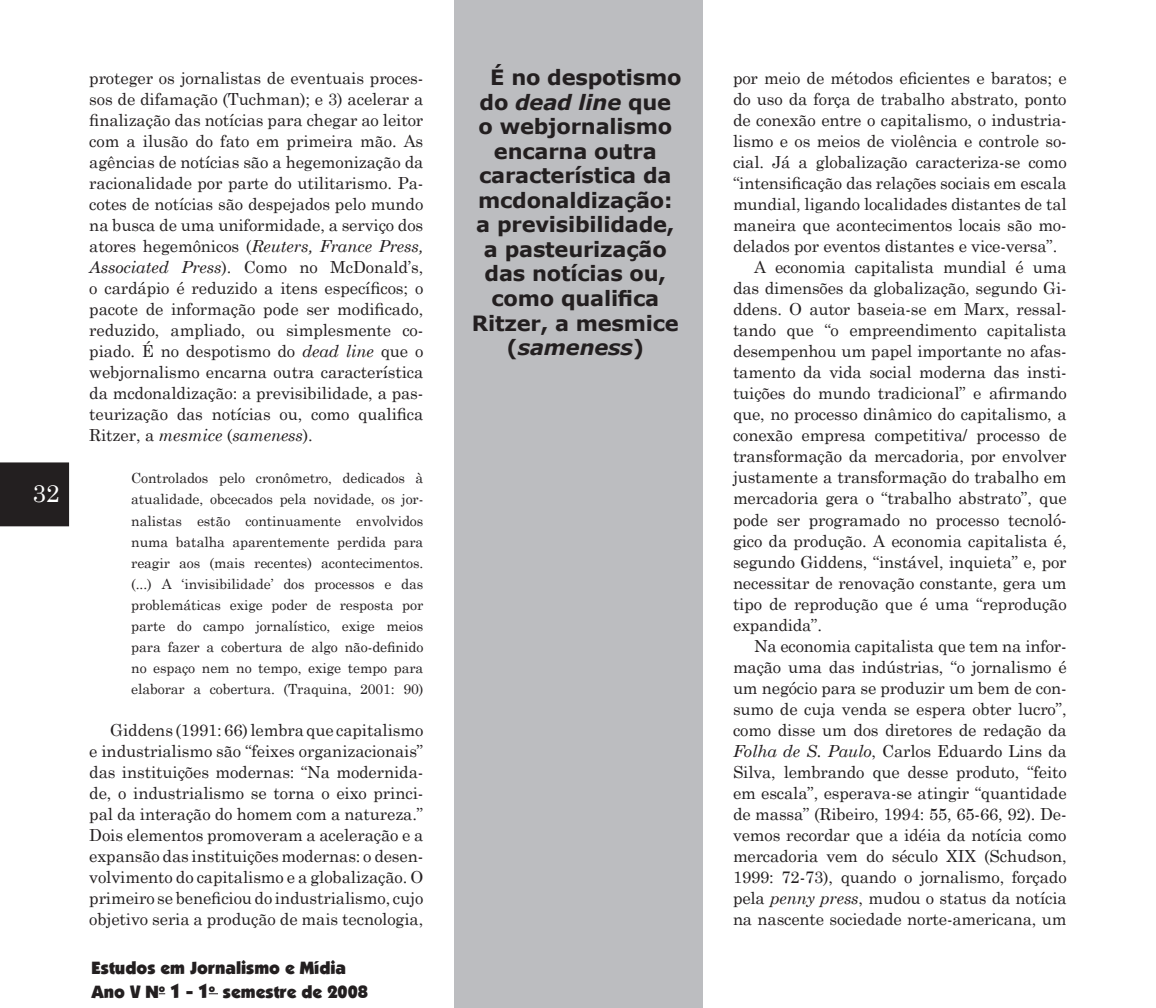
<style>
.page{position:relative;width:1156px;height:1008px;background:#fff}
.page>*{position:absolute;margin:0;border:0;box-sizing:border-box;transform-origin:0 0}
.t1{font:24.5px "Century Schoolbook";color:#fff}
.t2{font:700 21px "Verdana";letter-spacing:-.01em;color:#231f20}
.t3{font:italic 700 21px "Verdana";letter-spacing:-.01em;color:#231f20}
.t4{font:17.5px/23.1px "Boulder";color:#231f20}
.t5{font:16.62px/21px "Century Schoolbook";letter-spacing:-.01em;color:#231f20;text-align:justify}
.t6{font:14px/21px "Century Schoolbook";letter-spacing:-.005em;color:#231f20;text-align:justify}
.s1{font-style:italic}
.s2{font-size:19.25px}
.s3{font-style:normal}
</style>
<div class="page">
<div style="left:0;top:462px;width:69px;height:64px;background:#231f20"></div>
<div style="left:455px;top:0;width:248px;height:1007px;background:#bcbdc0"></div>
<h1 class="t1" style="left:32px;top:472px;width:29px">32</h1>
<p class="t5" style="left:89px;top:66px;width:336px">proteger os jornalistas de eventuais proces&shy;sos de difamação (Tuchman); e 3) acelerar a finalização das notícias para chegar ao leitor com a ilusão do fato em primeira mão. As agências de notícias são a hegemonização da racionalidade por parte do utilitarismo. Pa&shy;cotes de notícias são despejados pelo mundo na busca de uma uniformidade, a serviço dos atores hegemônicos (<span class="s1">Reuters, France Press, Associated Press</span>). Como no McDonald’s, o cardápio é reduzido a itens específicos; o pacote de informação pode ser modificado, reduzido, ampliado, ou simplesmente co&shy;piado. É no despotismo do <span class="s1">dead line</span> que o webjornalismo encarna outra característica da mcdonaldização: a previsibilidade, a pas&shy;teurização das notícias ou, como qualifica Ritzer, a <span class="s1">mesmice</span> (<span class="s1">sameness</span>).</p>
<p class="t6" style="left:131px;top:466px;width:294px">Controlados pelo cronômetro, dedicados à atualidade, obcecados pela novidade, os jor&shy;nalistas estão continuamente envolvidos numa batalha aparentemente perdida para reagir aos (mais recentes) acontecimentos. (...) A ‘invisibilidade’ dos processos e das problemáticas exige poder de resposta por parte do campo jornalístico, exige meios para fazer a cobertura de algo não-definido no espaço nem no tempo, exige tempo para elaborar a cobertura. (Traquina, 2001: 90)</p>
<p class="t5" style="left:89px;top:717px;width:336px;text-indent:21px">Giddens (1991: 66) lembra que capitalismo e industrialismo são “feixes organizacionais” das instituições modernas: “Na modernida&shy;de, o industrialismo se torna o eixo princi&shy;pal da interação do homem com a natureza.” Dois elementos promoveram a aceleração e a expansão das instituições modernas: o desen&shy;volvimento do capitalismo e a globalização. O primeiro se beneficiou do industrialismo, cujo objetivo seria a produção de mais tecnologia,</p>
<p class="t4" style="left:91px;top:956px;width:278px">Estudos em Jornalismo e Mídia<br>Ano V N<sup>o</sup> <span class="s2">1 - 1</span><sup>o</sup> semestre de 2008</p>
<p class="t2" style="left:490px;top:64px;width:193px">É no despotismo</p>
<p class="t3" style="left:479px;top:89px;width:193px"><span class="s3">do</span> dead line <span class="s3">que</span></p>
<p class="t2" style="left:478px;top:113px;width:195px">o webjornalismo</p>
<p class="t2" style="left:494px;top:138px;width:164px">encarna outra</p>
<p class="t2" style="left:479px;top:162px;width:194px">característica da</p>
<p class="t2" style="left:478px;top:187px;width:196px">mcdonaldização:</p>
<p class="t2" style="left:476px;top:211px;width:200px">a previsibilidade,</p>
<p class="t2" style="left:484px;top:236px;width:184px">a pasteurização</p>
<p class="t2" style="left:485px;top:260px;width:183px">das notícias ou,</p>
<p class="t2" style="left:491px;top:285px;width:169px">como qualifica</p>
<p class="t2" style="left:472px;top:309px;width:209px">Ritzer, a mesmice</p>
<p class="t3" style="left:507px;top:334px;width:139px"><span class="s3">(</span>sameness<span class="s3">)</span></p>
<p class="t5" style="left:733px;top:66px;width:335px">por meio de métodos eficientes e baratos; e do uso da força de trabalho abstrato, ponto de conexão entre o capitalismo, o industria&shy;lismo e os meios de violência e controle so&shy;cial. Já a globalização caracteriza-se como “intensificação das relações sociais em escala mundial, ligando localidades distantes de tal maneira que acontecimentos locais são mo&shy;delados por eventos distantes e vice-versa”.</p>
<p class="t5" style="left:733px;top:255px;width:335px;text-indent:21px">A economia capitalista mundial é uma das dimensões da globalização, segundo Gi&shy;ddens. O autor baseia-se em Marx, ressal&shy;tando que “o empreendimento capitalista desempenhou um papel importante no afas&shy;tamento da vida social moderna das insti&shy;tuições do mundo tradicional” e afirmando que, no processo dinâmico do capitalismo, a conexão empresa competitiva/ processo de transformação da mercadoria, por envolver justamente a transformação do trabalho em mercadoria gera o “trabalho abstrato”, que pode ser programado no processo tecnoló&shy;gico da produção. A economia capitalista é, segundo Giddens, “instável, inquieta” e, por necessitar de renovação constante, gera um tipo de reprodução que é uma “reprodução expandida”.</p>
<p class="t5" style="left:733px;top:633px;width:335px;text-indent:21px">Na economia capitalista que tem na infor&shy;mação uma das indústrias, “o jornalismo é um negócio para se produzir um bem de con&shy;sumo de cuja venda se espera obter lucro”, como disse um dos diretores de redação da <span class="s1">Folha de S. Paulo</span>, Carlos Eduardo Lins da Silva, lembrando que desse produto, “feito em escala”, esperava-se atingir “quantidade de massa” (Ribeiro, 1994: 55, 65-66, 92). De&shy;vemos recordar que a idéia da notícia como mercadoria vem do século XIX (Schudson, 1999: 72-73), quando o jornalismo, forçado pela <span class="s1">penny press</span>, mudou o status da notícia na nascente sociedade norte-americana, um</p>
</div>
